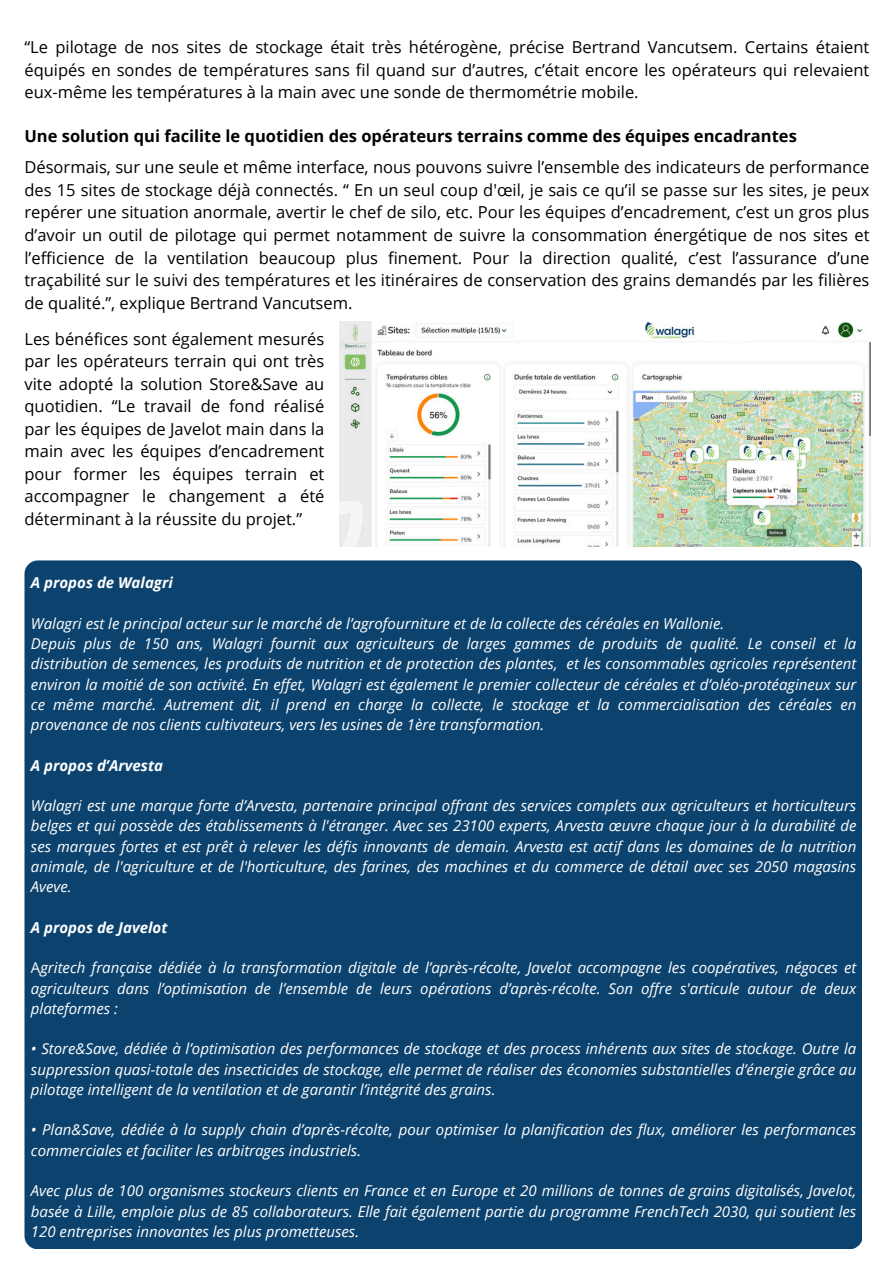
<style>
.page{position:relative;width:894px;height:1264px;background:#fff}
.page>*{position:absolute;margin:0;border:0;box-sizing:border-box;transform-origin:0 0}
.t1{font:16.5px/22.5px "Open Sans";color:#000;text-align:justify}
.t2{font:700 16.5px "Open Sans";color:#000}
.t3{font:italic 15px/20.2px "Open Sans";color:#fff;text-align:justify}
.t4{font:italic 700 15px "Open Sans";color:#fff}
.s1{font-style:normal}
</style>
<div class="page">
<img style="left:339px;top:322px;width:527px;height:225px">
<div style="left:24px;top:560px;width:837px;height:689px;background:#0c426e;border-radius:14px"></div>
<h1 class="t1" style="left:24px;top:35px;width:846px">“Le pilotage de nos sites de stockage était très hétérogène, précise Bertrand Vancutsem. Certains étaient équipés en sondes de températures sans fil quand sur d’autres, c’était encore les opérateurs qui relevaient eux-même les températures à la main avec une sonde de thermométrie mobile.</h1>
<p class="t2" style="left:24px;top:124px;width:773px">Une solution qui facilite le quotidien des opérateurs terrains comme des équipes encadrantes</p>
<p class="t1" style="left:24px;top:156px;width:846px">Désormais, sur une seule et même interface, nous pouvons suivre l’ensemble des indicateurs de performance des 15 sites de stockage déjà connectés. “ En un seul coup d'œil, je sais ce qu’il se passe sur les sites, je peux repérer une situation anormale, avertir le chef de silo, etc. Pour les équipes d’encadrement, c’est un gros plus d’avoir un outil de pilotage qui permet notamment de suivre la consommation énergétique de nos sites et l’efficience de la ventilation beaucoup plus finement. Pour la direction qualité, c’est l’assurance d’une traçabilité sur le suivi des températures et les itinéraires de conservation des grains demandés par les filières de qualité.”, explique Bertrand Vancutsem.</p>
<p class="t1" style="left:24px;top:327px;width:301px">Les bénéfices sont également mesurés par les opérateurs terrain qui ont très vite adopté la solution Store&amp;Save au quotidien. “Le travail de fond réalisé par les équipes de Javelot main dans la main avec les équipes d’encadrement pour former les équipes terrain et accompagner le changement a été déterminant à la réussite du projet.”</p>
<p class="t4" style="left:31px;top:572px;width:143px">A propos de Walagri</p>
<p class="t3" style="left:31px;top:612px;width:694px">Walagri est le principal acteur sur le marché de l’agrofourniture et de la collecte des céréales en Wallonie.</p>
<h1 class="t3" style="left:31px;top:633px;width:826px">Depuis plus de 150 ans, Walagri fournit aux agriculteurs de larges gammes de produits de qualité. Le conseil et la distribution de semences, les produits de nutrition et de protection des plantes, et les consommables agricoles représentent environ la moitié de son activité. En effet, Walagri est également le premier collecteur de céréales et d’oléo-protéagineux sur ce même marché. Autrement dit, il prend en charge la collecte, le stockage et la commercialisation des céréales en provenance de nos clients cultivateurs, vers les usines de 1ère transformation.</h1>
<p class="t4" style="left:31px;top:754px;width:134px">A propos d’Arvesta</p>
<p class="t3" style="left:31px;top:795px;width:826px">Walagri est une marque forte d’Arvesta, partenaire principal offrant des services complets aux agriculteurs et horticulteurs belges et qui possède des établissements à l'étranger. Avec ses 23100 experts, Arvesta œuvre chaque jour à la durabilité de ses marques fortes et est prêt à relever les défis innovants de demain. Arvesta est actif dans les domaines de la nutrition animale, de l'agriculture et de l'horticulture, des farines, des machines et du commerce de détail avec ses 2050 magasins Aveve.</p>
<h1 class="t4" style="left:31px;top:916px;width:138px">A propos de Javelot</h1>
<h1 class="t3" style="left:31px;top:957px;width:826px"><span class="s1">A</span>gritech française dédiée à la transformation digitale de l’après-récolte, Javelot accompagne les coopératives, négoces et agriculteurs dans l’optimisation de l’ensemble de leurs opérations d’après-récolte. Son offre s'articule autour de deux plateformes :</h1>
<p class="t3" style="left:31px;top:1038px;width:826px">• Store&amp;Save, dédiée à l’optimisation des performances de stockage et des process inhérents aux sites de stockage. Outre la suppression quasi-totale des insecticides de stockage, elle permet de réaliser des économies substantielles d’énergie grâce au pilotage intelligent de la ventilation et de garantir l’intégrité des grains.</p>
<p class="t3" style="left:31px;top:1119px;width:826px">• Plan&amp;Save, dédiée à la supply chain d’après-récolte, pour optimiser la planification des flux, améliorer les performances commerciales et faciliter les arbitrages industriels.</p>
<p class="t3" style="left:31px;top:1180px;width:826px">Avec plus de 100 organismes stockeurs clients en France et en Europe et 20 millions de tonnes de grains digitalisés, Javelot, basée à Lille, emploie plus de 85 collaborateurs. Elle fait également partie du programme FrenchTech 2030, qui soutient les 120 entreprises innovantes les plus prometteuses.</p>
</div>
